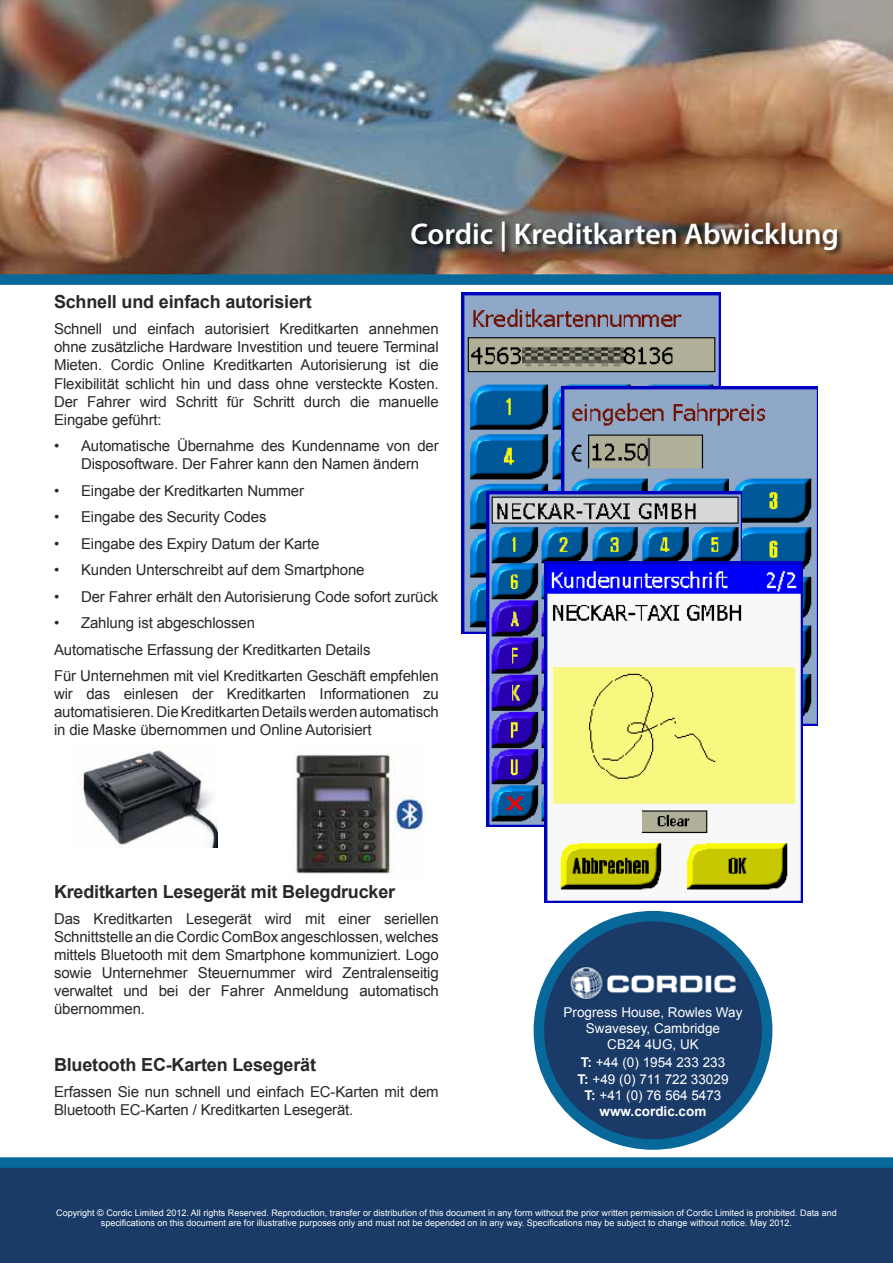
<style>
.page{position:relative;width:893px;height:1263px;background:#fff}
.page>*{position:absolute;margin:0;border:0;box-sizing:border-box;transform-origin:0 0}
.t1{font:600 30px "Myriad Pro";color:#fff}
.t2{font:700 18px "Arial";letter-spacing:-.01em;color:#292829}
.t3{font:15px/18px "Arial";letter-spacing:-.01em;color:#292829}
.t4{font:13.5px/16.2px "Arial";color:#fff;text-align:center}
.t5{font:9px/10.8px "Arial";color:#fff;text-align:center}
.s1{font-weight:700}
</style>
<div class="page">
<div style="left:539px;top:916px;width:228px;height:228px;background:#1a3b68;border-radius:50%"></div>
<div style="left:534px;top:911px;width:238px;height:239px;border:10px solid #076899;border-radius:50%"></div>
<svg style="left:0;top:1157px;width:893px;height:106px;background:#18406d"></svg>
<img style="left:569px;top:965px;width:168px;height:36px">
<img style="left:0;top:0;width:893px;height:285px">
<div style="left:410px;top:220px;width:434px;height:39px;background:#000;opacity:.75"></div>
<img style="left:82px;top:746px;width:135px;height:102px">
<img style="left:461px;top:293px;width:259px;height:341px">
<img style="left:561px;top:387px;width:257px;height:339px">
<img style="left:487px;top:491px;width:254px;height:335px">
<img style="left:544px;top:561px;width:259px;height:341px">
<img style="left:292px;top:753px;width:133px;height:121px">
<p class="t2" style="left:54px;top:289px;width:259px">Schnell und einfach autorisiert</p>
<h1 class="t1" style="left:410px;top:214px;width:430px">Cordic | Kreditkarten Abwicklung</h1>
<p class="t3" style="left:54px;top:320px;width:50px">Schnell</p>
<p class="t3" style="left:54px;top:338px;width:386px">ohne zusätzliche Hardware Investition und teuere Terminal</p>
<p class="t3" style="left:419px;top:356px;width:21px">die</p>
<p class="t3" style="left:147px;top:320px;width:49px">einfach</p>
<p class="t3" style="left:112px;top:320px;width:26px">und</p>
<p class="t3" style="left:205px;top:320px;width:66px">autorisiert</p>
<p class="t3" style="left:279px;top:320px;width:81px">Kreditkarten</p>
<p class="t3" style="left:369px;top:320px;width:71px">annehmen</p>
<p class="t3" style="left:162px;top:356px;width:44px">Online</p>
<p class="t3" style="left:111px;top:356px;width:44px">Cordic</p>
<p class="t3" style="left:54px;top:356px;width:50px">Mieten.</p>
<p class="t3" style="left:54px;top:374px;width:386px">Flexibilität schlicht hin und dass ohne versteckte Kosten.</p>
<p class="t3" style="left:379px;top:392px;width:61px">manuelle</p>
<p class="t3" style="left:213px;top:356px;width:81px">Kreditkarten</p>
<p class="t3" style="left:300px;top:356px;width:88px">Autorisierung</p>
<p class="t3" style="left:396px;top:356px;width:16px">ist</p>
<p class="t3" style="left:176px;top:392px;width:43px">Schritt</p>
<p class="t3" style="left:227px;top:392px;width:19px">für</p>
<p class="t3" style="left:253px;top:392px;width:43px">Schritt</p>
<p class="t3" style="left:54px;top:392px;width:109px">Der<br>Eingabe geführt:</p>
<p class="t3" style="left:87px;top:392px;width:45px">Fahrer</p>
<p class="t3" style="left:140px;top:392px;width:29px">wird</p>
<p class="t3" style="left:304px;top:392px;width:38px">durch</p>
<p class="t3" style="left:350px;top:392px;width:21px">die</p>
<p class="t3" style="left:54px;top:437px;width:7px">•</p>
<p class="t3" style="left:81px;top:437px;width:91px">Automatische</p>
<p class="t3" style="left:177px;top:437px;width:79px">Übernahme</p>
<p class="t3" style="left:261px;top:437px;width:25px">des</p>
<p class="t3" style="left:292px;top:437px;width:89px">Kundenname</p>
<p class="t3" style="left:387px;top:437px;width:25px">von</p>
<p class="t3" style="left:417px;top:437px;width:23px">der</p>
<p class="t3" style="left:54px;top:481px;width:7px">•</p>
<p class="t3" style="left:81px;top:450px;width:340px;line-height:26.5px">Disposoftware. Der Fahrer kann den Namen ändern<br>Eingabe der Kreditkarten Nummer</p>
<p class="t3" style="left:54px;top:508px;width:7px">•</p>
<p class="t3" style="left:81px;top:508px;width:187px">Eingabe des Security Codes</p>
<p class="t3" style="left:54px;top:534px;width:7px">•</p>
<p class="t3" style="left:81px;top:534px;width:240px">Eingabe des Expiry Datum der Karte</p>
<p class="t3" style="left:54px;top:561px;width:7px">•</p>
<p class="t3" style="left:81px;top:561px;width:285px">Kunden Unterschreibt auf dem Smartphone</p>
<p class="t3" style="left:54px;top:587px;width:7px">•</p>
<p class="t3" style="left:81px;top:587px;width:359px">Der Fahrer erhält den Autorisierung Code sofort zurück</p>
<p class="t3" style="left:81px;top:614px;width:175px">Zahlung ist abgeschlossen</p>
<p class="t3" style="left:54px;top:609px;width:386px;line-height:26.5px">•<br>Automatische Erfassung der Kreditkarten Details<br>Für Unternehmen mit viel Kreditkarten Geschäft empfehlen</p>
<p class="t3" style="left:423px;top:685px;width:17px">zu</p>
<p class="t3" style="left:320px;top:685px;width:91px">Informationen</p>
<p class="t3" style="left:54px;top:685px;width:386px">wir automatisieren.DieKreditkartenDetailswerdenautomatisch in die Maske übernommen und Online Autorisiert</p>
<p class="t3" style="left:86px;top:685px;width:25px">das</p>
<p class="t3" style="left:124px;top:685px;width:56px">einlesen</p>
<p class="t3" style="left:192px;top:685px;width:23px">der</p>
<p class="t3" style="left:227px;top:685px;width:81px">Kreditkarten</p>
<p class="t2" style="left:54px;top:879px;width:343px">Kreditkarten Lesegerät mit Belegdrucker</p>
<p class="t3" style="left:384px;top:910px;width:56px">seriellen</p>
<p class="t3" style="left:186px;top:910px;width:67px">Lesegerät</p>
<p class="t3" style="left:54px;top:910px;width:28px">Das</p>
<p class="t3" style="left:54px;top:928px;width:386px">Schnittstelle an die Cordic ComBox angeschlossen, welches</p>
<p class="t3" style="left:54px;top:946px;width:386px">mittels Bluetooth mit dem Smartphone kommuniziert. Logo</p>
<p class="t3" style="left:342px;top:964px;width:98px">Zentralenseitig</p>
<p class="t3" style="left:94px;top:910px;width:81px">Kreditkarten</p>
<p class="t3" style="left:265px;top:910px;width:29px">wird</p>
<p class="t3" style="left:305px;top:910px;width:21px">mit</p>
<p class="t3" style="left:338px;top:910px;width:34px">einer</p>
<p class="t3" style="left:198px;top:964px;width:99px">Steuernummer</p>
<p class="t3" style="left:54px;top:964px;width:39px">sowie</p>
<p class="t3" style="left:102px;top:964px;width:88px">Unternehmer</p>
<p class="t3" style="left:305px;top:964px;width:29px">wird</p>
<p class="t3" style="left:54px;top:982px;width:93px">verwaltet übernommen.</p>
<p class="t3" style="left:123px;top:982px;width:26px">und</p>
<p class="t3" style="left:159px;top:982px;width:21px">bei</p>
<p class="t3" style="left:189px;top:982px;width:23px">der</p>
<p class="t3" style="left:221px;top:982px;width:45px">Fahrer</p>
<p class="t3" style="left:274px;top:982px;width:76px">Anmeldung</p>
<p class="t3" style="left:359px;top:982px;width:81px">automatisch</p>
<p class="t2" style="left:54px;top:1052px;width:263px">Bluetooth EC-Karten Lesegerät</p>
<p class="t3" style="left:54px;top:1083px;width:386px">Erfassen Sie nun schnell und einfach EC-Karten mit dem<br>Bluetooth EC-Karten / Kreditkarten Lesegerät.</p>
<p class="t4" style="left:564px;top:1004px;width:180px">Progress House, Rowles Way<br>Swavesey, Cambridge<br>CB24 4UG, UK</p>
<p class="t4" style="left:577px;top:1054px;width:152px"><span class="s1">:T</span> +44 (0) 1954 233 233<br><span class="s1">:T</span> +49 (0) 711 722 33029 <span class="s1">:T</span> +41 (0) 76 564 5473 <span class="s1">www.cordic.com</span></p>
<p class="t5" style="left:56px;top:1207px;width:782px">Copyright © Cordic Limited 2012. All rights Reserved. Reproduction, transfer or distribution of this document in any form without the prior written permission of Cordic Limited is prohibited. Data and specifications on this document are for illustrative purposes only and must not be depended on in any way. Specifications may be subject to change without notice. May 2012.</p>
</div>
